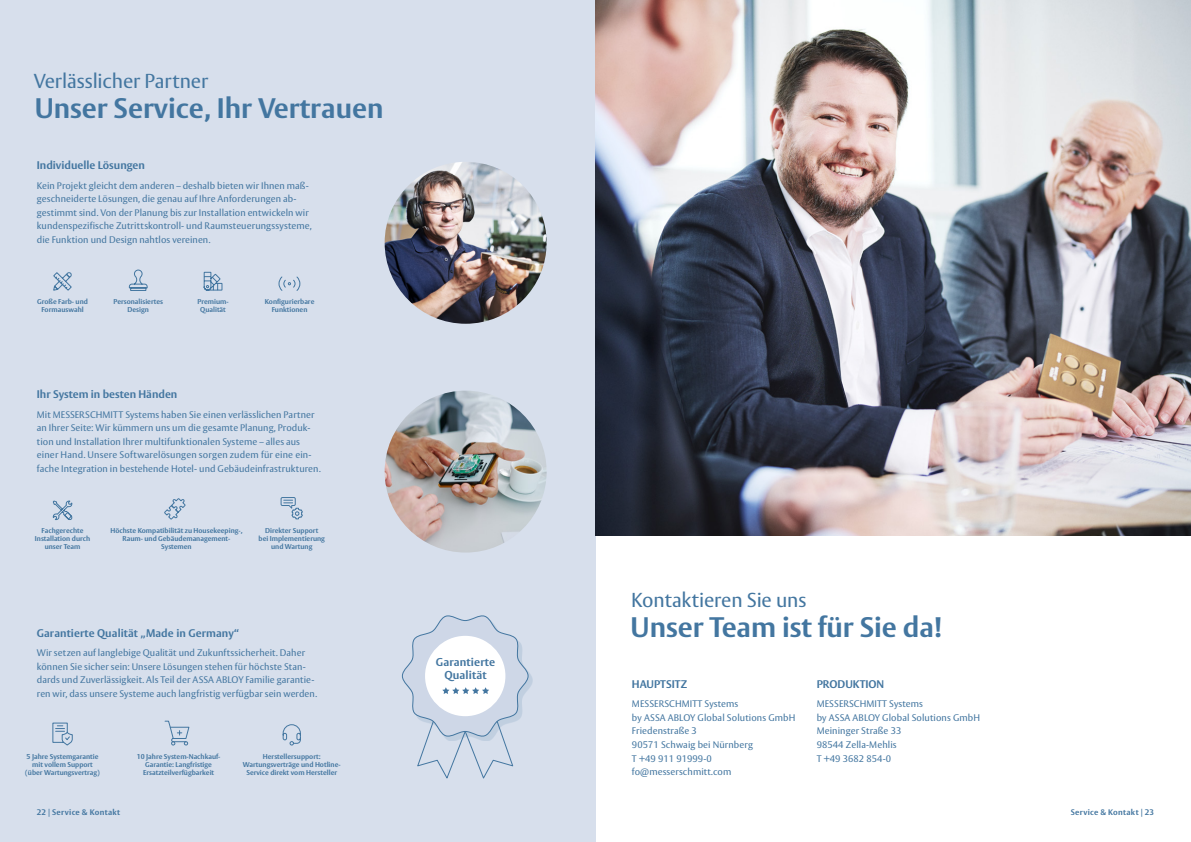
<style>
.page{position:relative;width:1191px;height:842px;background:#fff}
.page>*{position:absolute;margin:0;border:0;box-sizing:border-box;transform-origin:0 0}
.t1{font:700 28px "ASSA Vesta";color:#4376a0}
.t2{font:20px "ASSA Vesta";letter-spacing:-.005em;color:#4376a0}
.t3{font:700 11.3px/13.1px "ASSA Vesta";letter-spacing:.01em;color:#4376a0;text-align:center}
.t4{font:700 11px "ASSA Vesta";color:#4376a0}
.t5{font:9.5px/13.5px "ASSA Vesta";letter-spacing:.01em;color:#4376a0}
.t6{font:700 8px "ASSA Vesta";letter-spacing:.035em;color:#4376a0}
.t7{font:700 7px/8px "ASSA Vesta";color:#4376a0;text-align:center}
</style>
<div class="page">
<div style="left:0;top:0;width:595px;height:842px;background:#d7dfec"></div>
<img style="left:385px;top:162px;width:161px;height:162px;border-radius:81px">
<img style="left:385px;top:391px;width:161px;height:162px;border-radius:81px">
<svg style="left:53px;top:272px;width:19px;height:19px"></svg>
<svg style="left:128px;top:269px;width:20px;height:22px"></svg>
<svg style="left:203px;top:271px;width:20px;height:20px"></svg>
<svg style="left:278px;top:276px;width:23px;height:15px"></svg>
<svg style="left:52px;top:500px;width:21px;height:20px"></svg>
<svg style="left:164px;top:498px;width:22px;height:22px"></svg>
<svg style="left:280px;top:497px;width:23px;height:23px"></svg>
<div style="left:405px;top:619px;width:128px;height:122px;background:#4376a0;opacity:.15"></div>
<svg style="left:401px;top:615px;width:128px;height:164px"></svg>
<svg style="left:164px;top:720px;width:26px;height:26px"></svg>
<svg style="left:282px;top:724px;width:19px;height:22px"></svg>
<svg style="left:52px;top:722px;width:21px;height:24px"></svg>
<img style="left:595px;top:0;width:596px;height:536px">
<h2 class="t2" style="left:34px;top:69px;width:176px">Verlässlicher Partner</h2>
<h1 class="t1" style="left:35px;top:91px;width:350px">Unser Service, Ihr Vertrauen</h1>
<p class="t4" style="left:37px;top:159px;width:110px">Individuelle Lösungen</p>
<p class="t5" style="left:37px;top:179px;width:276px">Kein Projekt gleicht dem anderen – deshalb bieten wir Ihnen maß&shy;geschneiderte Lösungen, die genau auf Ihre Anforderungen ab&shy;gestimmt sind. Von der Planung bis zur Installation entwickeln wir kundenspezifische Zutrittskontroll- und Raumsteuerungssysteme, die Funktion und Design nahtlos vereinen.</p>
<p class="t7" style="left:37px;top:298px;width:52px">Große Farb- und<br>Formauswahl</p>
<p class="t7" style="left:113px;top:298px;width:51px">Personalisiertes<br>Design</p>
<p class="t7" style="left:197px;top:298px;width:33px">Premium-<br>Qualität</p>
<p class="t7" style="left:265px;top:298px;width:51px">Konfigurierbare<br>Funktionen</p>
<p class="t4" style="left:37px;top:387px;width:142px">Ihr System in besten Händen</p>
<p class="t5" style="left:37px;top:408px;width:285px">Mit MESSERSCHMITT Systems haben Sie einen verlässlichen Partner an Ihrer Seite: Wir kümmern uns um die gesamte Planung, Produk&shy;tion und Installation Ihrer multifunktionalen Systeme – alles aus einer Hand. Unsere Softwarelösungen sorgen zudem für eine ein&shy;fache Integration in bestehende Hotel- und Gebäudeinfrastrukturen.</p>
<p class="t7" style="left:35px;top:527px;width:57px">Fachgerechte<br>Installation durch unser Team</p>
<p class="t7" style="left:110px;top:527px;width:133px">Höchste Kompatibilität zu Housekeeping-,<br>Raum- und Gebäudemanagement-<br>Systemen</p>
<p class="t7" style="left:258px;top:527px;width:68px">Direkter Support<br>bei Implementierung und Wartung</p>
<p class="t4" style="left:37px;top:626px;width:204px">Garantierte Qualität „Made in Germany“</p>
<p class="t5" style="left:37px;top:647px;width:282px">Wir setzen auf langlebige Qualität und Zukunftssicherheit. Daher können Sie sicher sein: Unsere Lösungen stehen für höchste Stan&shy;dards und Zuverlässigkeit. Als Teil der ASSA ABLOY Familie garantie&shy;ren wir, dass unsere Systeme auch langfristig verfügbar sein werden.</p>
<p class="t7" style="left:25px;top:752px;width:76px">5 Jahre Systemgarantie mit vollem Support (über Wartungsvertrag)</p>
<p class="t7" style="left:137px;top:752px;width:85px">10 Jahre System-Nachkauf-<br>Garantie: Langfristige<br>Ersatzteilverfügbarkeit</p>
<p class="t7" style="left:243px;top:752px;width:99px">Herstellersupport:<br>Wartungsverträge und Hotline-<br>Service direkt vom Hersteller</p>
<p class="t3" style="left:436px;top:656px;width:61px">Garantierte<br>Qualität</p>
<h2 class="t2" style="left:631px;top:587px;width:177px">Kontaktieren Sie uns</h2>
<h1 class="t1" style="left:630px;top:610px;width:314px">Unser Team ist für Sie da!</h1>
<p class="t4" style="left:632px;top:677px;width:57px">HAUPTSITZ</p>
<p class="t5" style="left:632px;top:698px;width:165px">MESSERSCHMITT Systems<br>by ASSA ABLOY Global Solutions GmbH<br>Friedenstraße 3<br>90571 Schwaig bei Nürnberg<br>T +49 911 91999-0 fo@messerschmitt.com</p>
<p class="t4" style="left:816px;top:677px;width:69px">PRODUKTION</p>
<p class="t5" style="left:816px;top:698px;width:165px">MESSERSCHMITT Systems<br>by ASSA ABLOY Global Solutions GmbH<br>Meininger Straße 33<br>98544 Zella-Mehlis<br>T +49 3682 854-0</p>
<p class="t6" style="left:37px;top:808px;width:85px">22 | Service &amp; Kontakt</p>
<p class="t6" style="left:1070px;top:808px;width:85px">Service &amp; Kontakt | 23</p>
</div>
